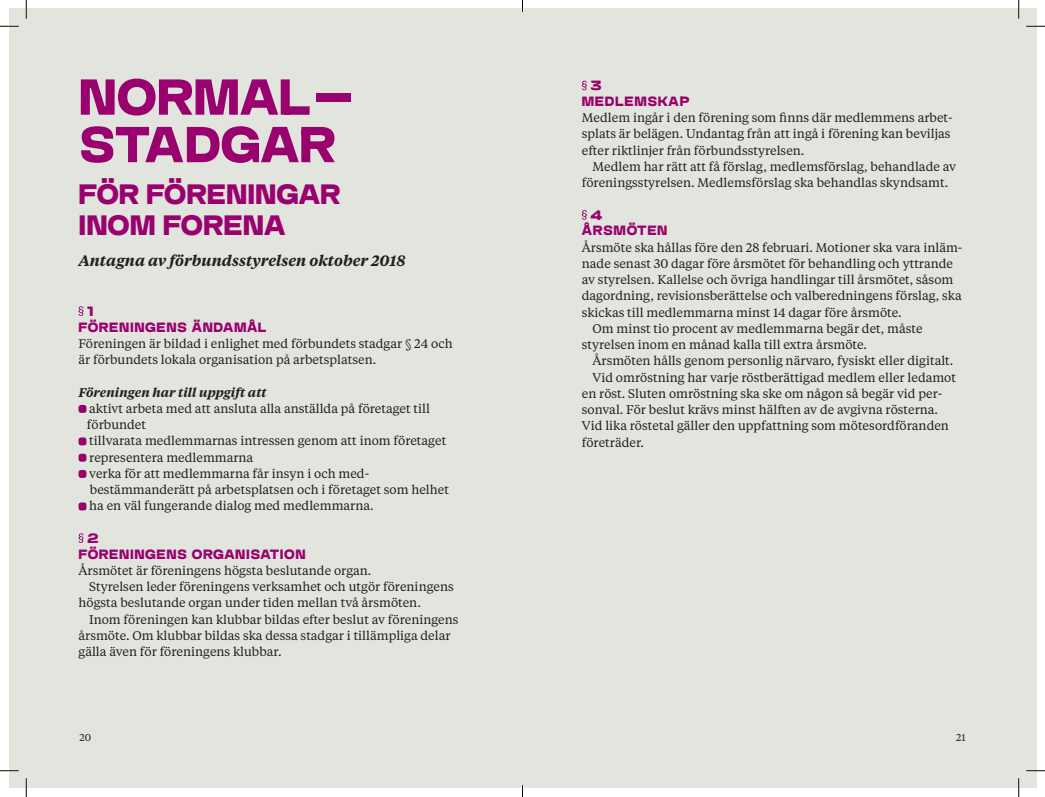
<style>
.page{position:relative;width:1045px;height:797px;background:#fff}
.page>*{position:absolute;margin:0;border:0;box-sizing:border-box;transform-origin:0 0}
.t1{font:56.25px/47.5px "Forena";color:#99026e}
.t2{font:31.25px/31.2px "Forena";color:#99026e}
.t3{font:15px/15.6px "Forena";letter-spacing:.04em;color:#99026e}
.t4{font:italic 600 15px "Tiempos Text";color:#231f20}
.t5{font:12.5px/16.2px "Tiempos Text";color:#231f20}
.t6{font:italic 600 12.5px "Tiempos Text";color:#231f20}
.t7{font:10px "Tiempos Text";color:#231f20}
</style>
<div class="page">
<div style="left:9px;top:9px;width:1027px;height:779px;background:#e2e4de"></div>
<svg style="left:79px;top:306px;width:4px;height:10px"></svg>
<div style="left:79px;top:405px;width:7px;height:8px;background:#99026e;border-radius:3px"></div>
<div style="left:79px;top:437px;width:7px;height:8px;background:#99026e;border-radius:3px"></div>
<div style="left:79px;top:454px;width:7px;height:7px;background:#99026e;border-radius:3px"></div>
<div style="left:79px;top:470px;width:7px;height:8px;background:#99026e;border-radius:3px"></div>
<div style="left:79px;top:502px;width:7px;height:8px;background:#99026e;border-radius:3px"></div>
<svg style="left:79px;top:533px;width:4px;height:10px"></svg>
<svg style="left:582px;top:81px;width:5px;height:9px"></svg>
<svg style="left:582px;top:210px;width:5px;height:10px"></svg>
<svg style="left:0;top:25px;width:19px;height:2px"></svg>
<svg style="left:1026px;top:25px;width:19px;height:2px"></svg>
<svg style="left:0;top:770px;width:19px;height:1px"></svg>
<svg style="left:1026px;top:770px;width:19px;height:1px"></svg>
<svg style="left:25px;top:0;width:2px;height:19px"></svg>
<svg style="left:25px;top:778px;width:2px;height:19px"></svg>
<svg style="left:1018px;top:0;width:1px;height:19px"></svg>
<svg style="left:1018px;top:778px;width:1px;height:19px"></svg>
<svg style="left:522px;top:785px;width:1px;height:12px"></svg>
<h1 class="t1" style="left:79px;top:73px;width:277px">NORMAL-<br>STADGAR</h1>
<h2 class="t2" style="left:79px;top:179px;width:263px">FÖR FÖRENINGAR<br>INOM FORENA</h2>
<p class="t4" style="left:79px;top:250px;width:328px">Antagna av förbundsstyrelsen oktober 2018</p>
<p class="t3" style="left:79px;top:303px;width:190px;text-indent:9px">1<br>FÖRENINGENS ÄNDAMÅL</p>
<p class="t5" style="left:79px;top:335px;width:376px">Föreningen är bildad i enlighet med förbundets stadgar § 24 och är förbundets lokala organisation på arbetsplatsen.</p>
<p class="t6" style="left:79px;top:383px;width:190px">Föreningen har till uppgift att</p>
<p class="t5" style="left:87px;top:400px;width:363px">aktivt arbeta med att ansluta alla anställda på företaget till förbundet<br>tillvarata medlemmarnas intressen genom att inom företaget representera medlemmarna<br>verka för att medlemmarna får insyn i och med&shy;bestämmanderätt på arbetsplatsen och i företaget som helhet ha en väl fungerande dialog med medlemmarna.</p>
<p class="t3" style="left:79px;top:530px;width:229px;text-indent:9px">2<br>FÖRENINGENS ORGANISATION</p>
<p class="t5" style="left:79px;top:561px;width:294px">Årsmötet är föreningens högsta beslutande organ.</p>
<p class="t5" style="left:89px;top:578px;width:366px">Styrelsen leder föreningens verksamhet och utgör föreningens</p>
<p class="t5" style="left:79px;top:594px;width:344px">högsta beslutande organ under tiden mellan två årsmöten.</p>
<p class="t5" style="left:89px;top:610px;width:371px">Inom föreningen kan klubbar bildas efter beslut av föreningens</p>
<p class="t5" style="left:79px;top:626px;width:373px">årsmöte. Om klubbar bildas ska dessa stadgar i tillämpliga delar</p>
<p class="t5" style="left:79px;top:643px;width:205px">gälla även för föreningens klubbar.</p>
<p class="t3" style="left:582px;top:78px;width:109px;text-indent:9px">3<br>MEDLEMSKAP</p>
<p class="t5" style="left:582px;top:109px;width:372px">Medlem ingår i den förening som finns där medlemmens arbet&shy;splats är belägen. Undantag från att ingå i förening kan beviljas efter riktlinjer från förbundsstyrelsen.</p>
<p class="t5" style="left:582px;top:158px;width:376px;text-indent:11px">Medlem har rätt att få förslag, medlemsförslag, behandlade av föreningsstyrelsen. Medlemsförslag ska behandlas skyndsamt.</p>
<p class="t3" style="left:582px;top:207px;width:87px;text-indent:9px">4<br>ÅRSMÖTEN</p>
<p class="t5" style="left:582px;top:238px;width:382px">Årsmöte ska hållas före den 28 februari. Motioner ska vara inläm-</p>
<p class="t5" style="left:582px;top:255px;width:373px">nade senast 30 dagar före årsmötet för behandling och yttrande</p>
<p class="t5" style="left:582px;top:271px;width:373px">av styrelsen. Kallelse och övriga handlingar till årsmötet, såsom</p>
<p class="t5" style="left:582px;top:287px;width:381px">dagordning, revisionsberättelse och valberedningens förslag, ska</p>
<p class="t5" style="left:582px;top:303px;width:321px">skickas till medlemmarna minst 14 dagar före årsmöte.</p>
<p class="t5" style="left:592px;top:320px;width:331px">Om minst tio procent av medlemmarna begär det, måste</p>
<p class="t5" style="left:582px;top:336px;width:287px">styrelsen inom en månad kalla till extra årsmöte.</p>
<p class="t5" style="left:592px;top:352px;width:362px">Årsmöten hålls genom personlig närvaro, fysiskt eller digitalt.</p>
<p class="t5" style="left:592px;top:368px;width:365px">Vid omröstning har varje röstberättigad medlem eller ledamot</p>
<p class="t5" style="left:582px;top:385px;width:362px">en röst. Sluten omröstning ska ske om någon så begär vid per-</p>
<p class="t5" style="left:582px;top:401px;width:358px">sonval. För beslut krävs minst hälften av de avgivna rösterna.</p>
<p class="t5" style="left:582px;top:417px;width:369px">Vid lika röstetal gäller den uppfattning som mötesordföranden</p>
<p class="t5" style="left:582px;top:433px;width:64px">företräder.</p>
<p class="t7" style="left:80px;top:730px;width:13px">20</p>
<p class="t7" style="left:956px;top:730px;width:11px">21</p>
</div>
